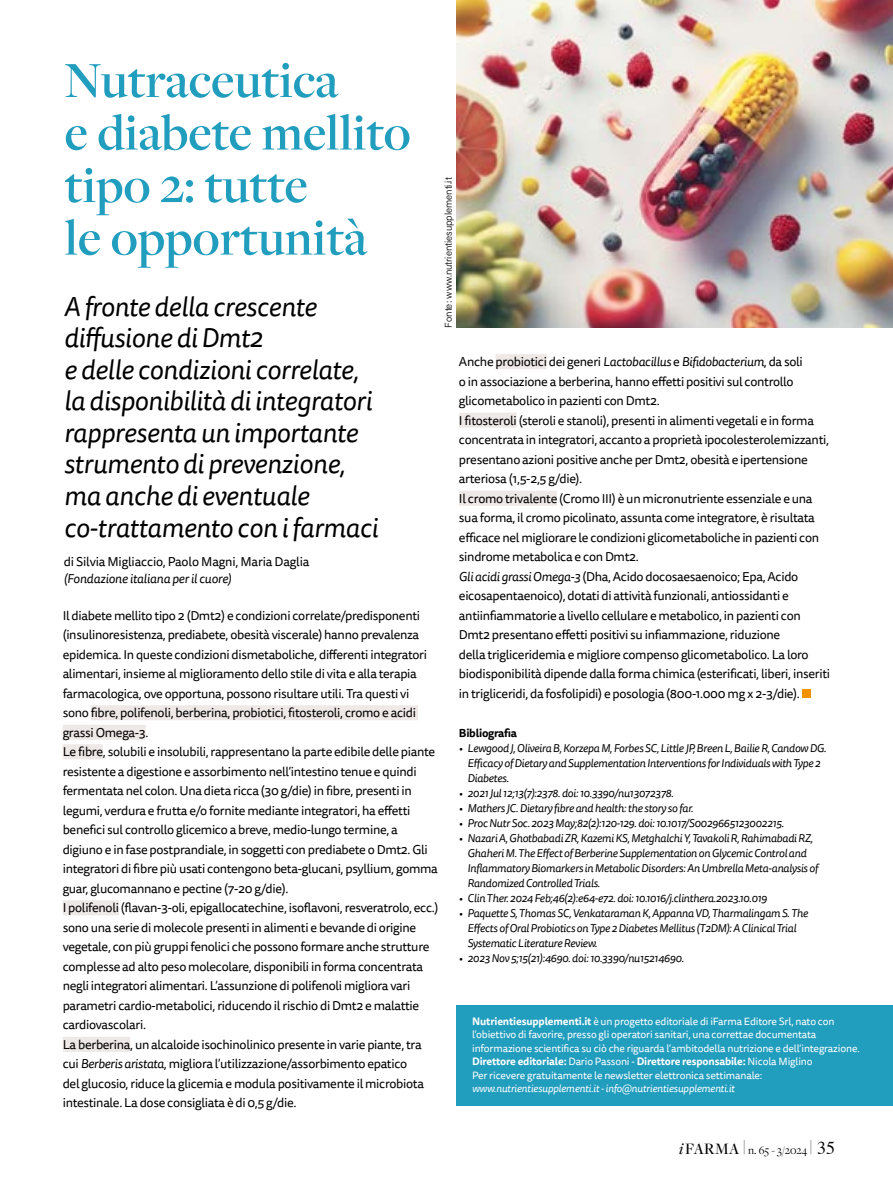
<style>
.page{position:relative;width:893px;height:1191px;background:#fff}
.page>*{position:absolute;margin:0;border:0;box-sizing:border-box;transform-origin:0 0}
.t1{font:600 52.5px/52.5px "Freight Disp Pro";color:#219dbe}
.t2{font:italic 27px/31.5px "Tisa Sans Pro";letter-spacing:-.015em;color:#000}
.t3{font:12.75px/19.5px "Tisa Sans Pro";letter-spacing:-.025em;color:#000}
.t4{font:italic 12.75px "Tisa Sans Pro";letter-spacing:-.015em;color:#000}
.t5{font:12px "Freight Disp Pro";color:#000}
.t6{font:italic 11.25px/15px "Tisa Sans Pro";letter-spacing:-.025em;color:#000}
.t7{font:700 11.25px "Tisa Sans Pro";letter-spacing:-.025em;color:#000}
.t8{font:10.5px/13.5px "Tisa Sans Pro";letter-spacing:-.015em;color:#fff}
.t9{font:italic 10.5px "Tisa Sans Pro";letter-spacing:-.015em;color:#fff}
.t10{font:300 9.75px "Acumin Pro";color:#000}
.s1{font-style:italic}
.s2{font-style:normal}
.s3{font-weight:700}
.s4{font-weight:500;font-style:italic;font-size:16.5px}
.s5{font-weight:500;font-size:16.5px}
.s6{font-family:"Times";font-size:18px}
</style>
<div class="page">
<img style="left:457px;top:0;width:436px;height:327px">
<div style="left:91px;top:705px;width:327px;height:15px;background:#eee8e6"></div>
<div style="left:63px;top:725px;width:83px;height:15px;background:#eee8e6"></div>
<div style="left:63px;top:744px;width:40px;height:15px;background:#eee8e6"></div>
<div style="left:63px;top:900px;width:56px;height:15px;background:#eee8e6"></div>
<div style="left:63px;top:1037px;width:67px;height:15px;background:#eee8e6"></div>
<div style="left:496px;top:354px;width:51px;height:15px;background:#eee8e6"></div>
<div style="left:459px;top:413px;width:57px;height:15px;background:#eee8e6"></div>
<div style="left:459px;top:491px;width:98px;height:15px;background:#eee8e6"></div>
<div style="left:802px;top:689px;width:8px;height:9px;background:#f39200"></div>
<div style="left:457px;top:1004px;width:436px;height:101px;background:#219dbe"></div>
<h1 class="t1" style="left:65px;top:52px;width:348px">Nutraceutica<br>e diabete mellito tipo 2: tutte<br>le opportunità</h1>
<p class="t10" style="left:442px;top:327px;width:152px;rotate:-90deg">Fonte: www.nutrientiesupplementi.it</p>
<h2 class="t2" style="left:64px;top:291px;width:316px">A fronte della crescente diffusione di Dmt2<br>e delle condizioni correlate, la disponibilità di integratori rappresenta un importante strumento di prevenzione, ma anche di eventuale co-trattamento con i farmaci</h2>
<p class="t3" style="left:64px;top:552px;width:247px">di Silvia Migliaccio, Paolo Magni, Maria Daglia</p>
<p class="t4" style="left:64px;top:570px;width:169px">(Fondazione italiana per il cuore)</p>
<p class="t3" style="left:63px;top:606px;width:377px">Il diabete mellito tipo 2 (Dmt2) e condizioni correlate/predisponenti (insulinoresistenza, prediabete, obesità viscerale) hanno prevalenza epidemica. In queste condizioni dismetaboliche, differenti integratori alimentari, insieme al miglioramento dello stile di vita e alla terapia farmacologica, ove opportuna, possono risultare utili. Tra questi vi sono fibre, polifenoli, berberina, probiotici, fitosteroli, cromo e acidi grassi Omega-3.<br>Le fibre, solubili e insolubili, rappresentano la parte edibile delle piante resistente a digestione e assorbimento nell’intestino tenue e quindi fermentata nel colon. Una dieta ricca (30 g/die) in fibre, presenti in legumi, verdura e frutta e/o fornite mediante integratori, ha effetti benefici sul controllo glicemico a breve, medio-lungo termine, a digiuno e in fase postprandiale, in soggetti con prediabete o Dmt2. Gli integratori di fibre più usati contengono beta-glucani, psyllium, gomma guar, glucomannano e pectine (7-20 g/die).<br>I polifenoli (flavan-3-oli, epigallocatechine, isoflavoni, resveratrolo, ecc.) sono una serie di molecole presenti in alimenti e bevande di origine vegetale, con più gruppi fenolici che possono formare anche strutture complesse ad alto peso molecolare, disponibili in forma concentrata negli integratori alimentari. L’assunzione di polifenoli migliora vari parametri cardio-metabolici, riducendo il rischio di Dmt2 e malattie cardiovascolari.<br>La berberina, un alcaloide isochinolinico presente in varie piante, tra cui <span class="s1">Berberis aristata</span>, migliora l’utilizzazione/assorbimento epatico<br>del glucosio, riduce la glicemia e modula positivamente il microbiota intestinale. La dose consigliata è di 0,5 g/die.</p>
<p class="t3" style="left:459px;top:352px;width:373px">Anche probiotici dei generi <span class="s1">Lactobacillus</span> e <span class="s1">Bifidobacterium</span>, da soli<br>o in associazione a berberina, hanno effetti positivi sul controllo glicometabolico in pazienti con Dmt2.<br>I fitosteroli (steroli e stanoli), presenti in alimenti vegetali e in forma concentrata in integratori, accanto a proprietà ipocolesterolemizzanti, presentano azioni positive anche per Dmt2, obesità e ipertensione arteriosa (1,5-2,5 g/die).<br>Il cromo trivalente (Cromo III) è un micronutriente essenziale e una sua forma, il cromo picolinato, assunta come integratore, è risultata efficace nel migliorare le condizioni glicometaboliche in pazienti con sindrome metabolica e con Dmt2.<br><span class="s1">Gli acidi grassi Omega-3</span> (Dha, Acido docosaesaenoico; Epa, Acido eicosapentaenoico), dotati di attività funzionali, antiossidanti e antiinfiammatorie a livello cellulare e metabolico, in pazienti con Dmt2 presentano effetti positivi su infiammazione, riduzione<br>della trigliceridemia e migliore compenso glicometabolico. La loro biodisponibilità dipende dalla forma chimica (esterificati, liberi, inseriti in trigliceridi, da fosfolipidi) e posologia (800-1.000 mg x 2-3/die).</p>
<p class="t7" style="left:459px;top:724px;width:60px">Bibliografia</p>
<p class="t6" style="left:467px;top:740px;width:360px;text-indent:-9px">• Lewgood J, Oliveira B, Korzepa M, Forbes SC, Little JP, Breen L, Bailie R, Candow DG.<br>Efficacy of Dietary and Supplementation Interventions for Individuals with Type 2<br>Diabetes.</p>
<p class="t6" style="left:459px;top:785px;width:216px">• 2021 Jul 12;13(7):2378. doi: 10.3390/nu13072378.</p>
<p class="t6" style="left:459px;top:800px;width:236px">• Mathers JC. Dietary fibre and health: the story so far.</p>
<p class="t6" style="left:459px;top:815px;width:326px">• Proc Nutr Soc. 2023 May;82(2):120-129. doi: 10.1017/S0029665123002215.</p>
<p class="t6" style="left:467px;top:830px;width:352px;text-indent:-9px">• Nazari A, Ghotbabadi ZR, Kazemi KS, Metghalchi Y, Tavakoli R, Rahimabadi RZ, Ghaheri M. The Effect of Berberine Supplementation on Glycemic Control and Inflammatory Biomarkers in Metabolic Disorders: An Umbrella Meta-analysis of Randomized Controlled Trials.</p>
<p class="t6" style="left:459px;top:890px;width:310px">• Clin Ther. 2024 Feb;46(2):e64-e72. doi: 10.1016/j.clinthera.2023.10.019</p>
<p class="t6" style="left:467px;top:905px;width:342px;text-indent:-9px">• Paquette S, Thomas SC, Venkataraman K, Appanna VD, Tharmalingam S. The<br>Effects of Oral Probiotics on Type 2 Diabetes Mellitus (T2DM): A Clinical Trial<br>Systematic Literature Review.</p>
<p class="t6" style="left:459px;top:950px;width:227px">• 2023 Nov 5;15(21):4690. doi: 10.3390/nu15214690<span class="s2">.</span></p>
<p class="t8" style="left:472px;top:1014px;width:389px"><span class="s3">Nutrientiesupplementi.it</span> è un progetto editoriale di iFarma Editore Srl, nato con l’obiettivo di favorire, presso gli operatori sanitari, una correttae documentata informazione scientifica su ciò che riguarda l’ambitodella nutrizione e dell’integrazione.<br><span class="s3">Direttore editoriale:</span> Dario Passoni - <span class="s3">Direttore responsabile:</span> Nicola Miglino<br>Per ricevere gratuitamente le newsletter elettronica settimanale:</p>
<p class="t9" style="left:472px;top:1081px;width:264px">www.nutrientiesupplementi.it - info@nutrientiesupplementi.it</p>
<p class="t5" style="left:679px;top:1142px;width:157px"><span class="s4">i</span><span class="s5">FARMA</span> <sup>|</sup> n. 65 - 3/2024 <sup>|</sup> <span class="s6">35</span></p>
</div>
